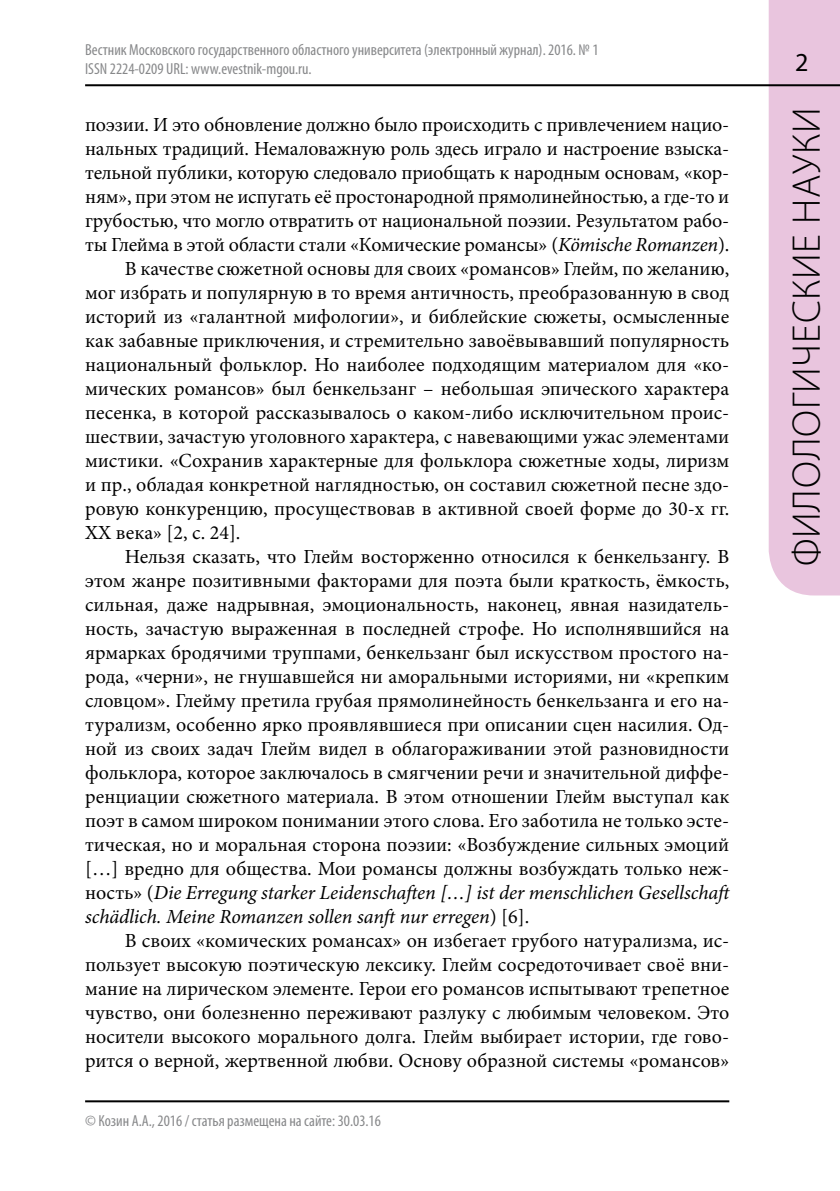
<style>
.page{position:relative;width:840px;height:1191px;background:#fff}
.page>*{position:absolute;margin:0;border:0;box-sizing:border-box;transform-origin:0 0}
.t1{font:300 40px "Myriad Pro";letter-spacing:.02em;color:#000}
.t2{font:26px "Myriad Pro";color:#000}
.t3{font:20px "Minion Pro";color:#000}
.t4{font:italic 20px "Minion Pro";letter-spacing:-.005em;color:#000}
.t5{font:condensed 16px/19.2px "Myriad Pro";color:#87888a}
.s1{font-style:italic}
.s2{font-style:normal}
</style>
<div class="page">
<div style="left:768px;top:0;width:71px;height:595px;background:#e9c5de"></div>
<hr style="left:85px;top:84px;width:754px;height:2px;background:#000">
<hr style="left:85px;top:1100px;width:644px;height:2px;background:#000">
<p class="t5" style="left:85px;top:39px;width:514px">Вестник Московского государственного областного университета (электронный журнал). 2016. № 1<br>ISSN 2224-0209 URL: www.evestnik-mgou.ru.</p>
<p class="t3" style="left:85px;top:111px;width:645px">поэзии. И это обновление должно было происходить с привлечением нацио-</p>
<p class="t3" style="left:85px;top:135px;width:645px">нальных традиций. Немаловажную роль здесь играло и настроение взыска-</p>
<p class="t3" style="left:85px;top:159px;width:645px">тельной публики, которую следовало приобщать к народным основам, «кор-</p>
<p class="t3" style="left:85px;top:183px;width:645px">ням», при этом не испугать её простонародной прямолинейностью, а где-то и</p>
<p class="t3" style="left:85px;top:207px;width:645px">грубостью, что могло отвратить от национальной поэзии. Результатом рабо-</p>
<p class="t3" style="left:85px;top:231px;width:645px">ты Глейма в этой области стали «Комические романсы» (<span class="s1">Kömische Romanzen</span>).</p>
<p class="t3" style="left:125px;top:255px;width:605px">В качестве сюжетной основы для своих «романсов» Глейм, по желанию,</p>
<p class="t3" style="left:85px;top:279px;width:645px">мог избрать и популярную в то время античность, преобразованную в свод</p>
<p class="t3" style="left:85px;top:303px;width:645px">историй из «галантной мифологии», и библейские сюжеты, осмысленные</p>
<p class="t3" style="left:85px;top:327px;width:645px">как забавные приключения, и стремительно завоёвывавший популярность</p>
<p class="t3" style="left:85px;top:351px;width:645px">национальный фольклор. Но наиболее подходящим материалом для «ко-</p>
<p class="t3" style="left:85px;top:375px;width:645px">мических романсов» был бенкельзанг – небольшая эпического характера</p>
<p class="t3" style="left:85px;top:399px;width:645px">песенка, в которой рассказывалось о каком-либо исключительном проис-</p>
<p class="t3" style="left:85px;top:423px;width:645px">шествии, зачастую уголовного характера, с навевающими ужас элементами</p>
<p class="t3" style="left:85px;top:447px;width:645px">мистики. «Сохранив характерные для фольклора сюжетные ходы, лиризм</p>
<p class="t3" style="left:85px;top:471px;width:645px">и пр., обладая конкретной наглядностью, он составил сюжетной песне здо-</p>
<p class="t3" style="left:85px;top:495px;width:645px">ровую конкуренцию, просуществовав в активной своей форме до 30-х гг.</p>
<p class="t3" style="left:85px;top:519px;width:157px">ХХ века» [2, с. 24].</p>
<p class="t3" style="left:125px;top:543px;width:605px">Нельзя сказать, что Глейм восторженно относился к бенкельзангу. В</p>
<p class="t3" style="left:85px;top:567px;width:645px">этом жанре позитивными факторами для поэта были краткость, ёмкость,</p>
<p class="t3" style="left:85px;top:591px;width:645px">сильная, даже надрывная, эмоциональность, наконец, явная назидатель-</p>
<p class="t3" style="left:85px;top:615px;width:645px">ность, зачастую выраженная в последней строфе. Но исполнявшийся на</p>
<p class="t3" style="left:85px;top:639px;width:645px">ярмарках бродячими труппами, бенкельзанг был искусством простого на-</p>
<p class="t3" style="left:85px;top:663px;width:645px">рода, «черни», не гнушавшейся ни аморальными историями, ни «крепким</p>
<p class="t3" style="left:85px;top:687px;width:645px">словцом». Глейму претила грубая прямолинейность бенкельзанга и его на-</p>
<p class="t3" style="left:85px;top:711px;width:645px">турализм, особенно ярко проявлявшиеся при описании сцен насилия. Од-</p>
<p class="t3" style="left:85px;top:735px;width:645px">ной из своих задач Глейм видел в облагораживании этой разновидности</p>
<p class="t3" style="left:85px;top:759px;width:645px">фольклора, которое заключалось в смягчении речи и значительной диффе-</p>
<p class="t3" style="left:85px;top:783px;width:645px">ренциации сюжетного материала. В этом отношении Глейм выступал как</p>
<p class="t3" style="left:85px;top:807px;width:645px">поэт в самом широком понимании этого слова. Его заботила не только эсте-</p>
<p class="t3" style="left:85px;top:831px;width:645px">тическая, но и моральная сторона поэзии: «Возбуждение сильных эмоций</p>
<p class="t3" style="left:85px;top:855px;width:645px">[…] вредно для общества. Мои романсы должны возбуждать только неж-</p>
<p class="t4" style="left:85px;top:879px;width:648px"><span class="s2">ность» (</span>Die Erregung starker Leidenschaften […] ist der menschlichen Gesellschaft</p>
<p class="t4" style="left:85px;top:903px;width:445px">schädlich. Meine Romanzen sollen sanft nur erregen<span class="s2">) [6].</span></p>
<p class="t3" style="left:125px;top:927px;width:605px">В своих «комических романсах» он избегает грубого натурализма, ис-</p>
<p class="t3" style="left:85px;top:951px;width:645px">пользует высокую поэтическую лексику. Глейм сосредоточивает своё вни-</p>
<p class="t3" style="left:85px;top:975px;width:645px">мание на лирическом элементе. Герои его романсов испытывают трепетное</p>
<p class="t3" style="left:85px;top:999px;width:645px">чувство, они болезненно переживают разлуку с любимым человеком. Это</p>
<p class="t3" style="left:85px;top:1023px;width:645px">носители высокого морального долга. Глейм выбирает истории, где гово-</p>
<p class="t3" style="left:85px;top:1047px;width:645px">рится о верной, жертвенной любви. Основу образной системы «романсов»</p>
<p class="t5" style="left:85px;top:1111px;width:297px">© Козин А.А., 2016 / статья размещена на сайте: 30.03.16</p>
<h2 class="t2" style="left:794px;top:47px;width:15px">2</h2>
<h1 class="t1" style="left:782px;top:566px;width:461px;rotate:-90deg">филологические науки</h1>
</div>
